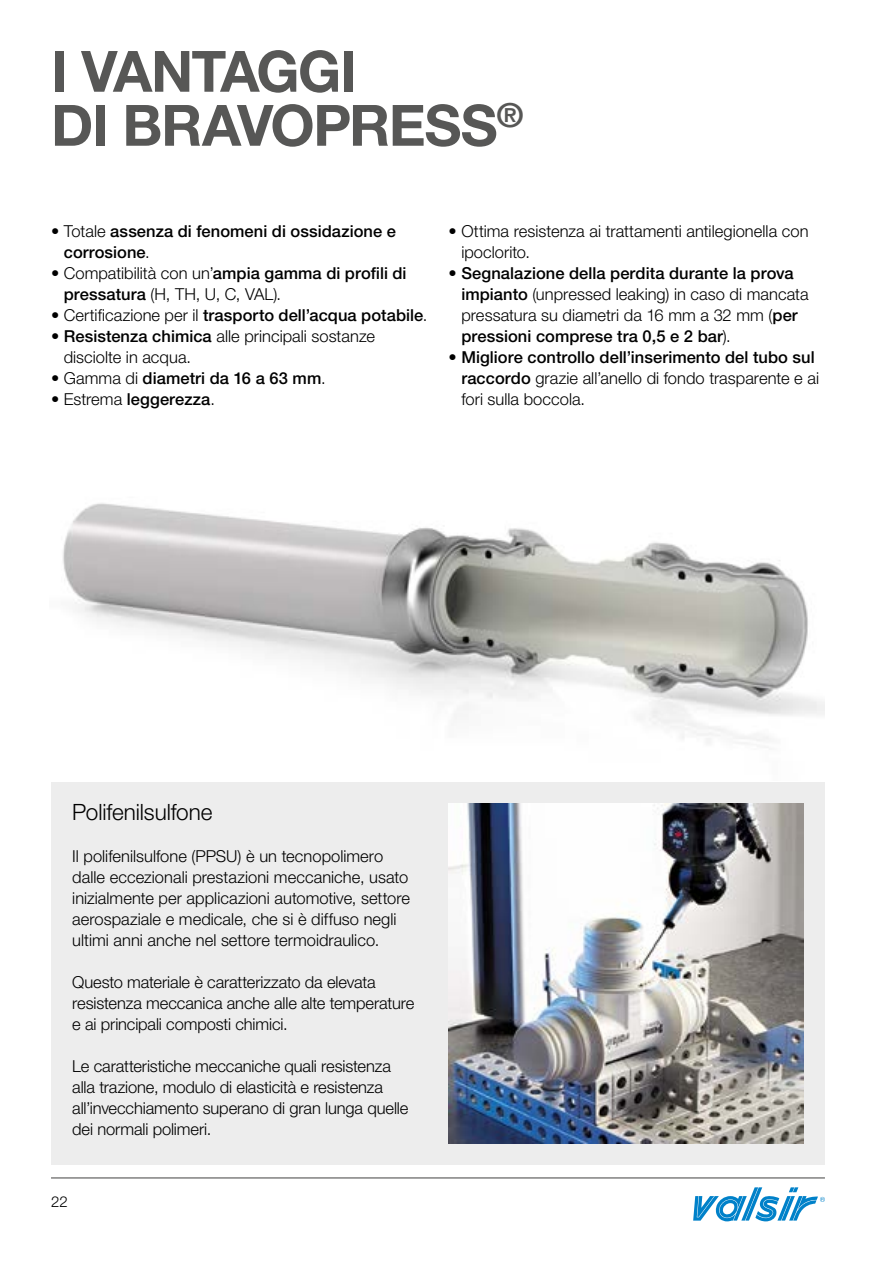
<style>
.page{position:relative;width:893px;height:1263px;background:#fff}
.page>*{position:absolute;margin:0;border:0;box-sizing:border-box;transform-origin:0 0}
.t1{font:700 57px/54px "Helvetica Neue LT Std";letter-spacing:-.025em;color:#575756}
.t2{font:300 22.5px "Helvetica Neue LT Std";letter-spacing:-.005em;color:#000}
.t3{font:300 16.5px/21px "Helvetica Neue LT Std";color:#000}
.t4{font:500 16.5px/21px "Helvetica Neue LT Std";letter-spacing:.005em;color:#000}
.t5{font:300 15px "Helvetica Neue LT Std";color:#000}
.s1{font-weight:300}
.s2{font-weight:500}
</style>
<div class="page">
<hr style="left:51px;top:1177px;width:774px;height:1px;background:#575756">
<svg style="left:693px;top:1187px;width:132px;height:34px"></svg>
<div style="left:51px;top:782px;width:774px;height:383px;background:#ededed"></div>
<img style="left:449px;top:804px;width:355px;height:340px">
<img style="left:63px;top:503px;width:762px;height:245px">
<h1 class="t1" style="left:51px;top:43px;width:474px">I VANTAGGI<br>DI BRAVOPRESS<sup>®</sup></h1>
<p class="t4" style="left:64px;top:221px;width:334px;text-indent:-13px"><span class="s1">• Totale</span> assenza di fenomeni di ossidazione e corrosione<span class="s1">.</span></p>
<p class="t3" style="left:64px;top:262px;width:344px;text-indent:-13px">• Compatibilità con un’<span class="s2">ampia gamma di profili di pressatura</span> (H, TH, U, C, VAL).</p>
<p class="t4" style="left:51px;top:305px;width:378px"><span class="s1">• Certificazione per il</span> trasporto dell’acqua potabile<span class="s1">.</span></p>
<p class="t3" style="left:64px;top:325px;width:313px;text-indent:-13px">• <span class="s2">Resistenza chimica</span> alle principali sostanze disciolte in acqua.</p>
<p class="t4" style="left:51px;top:368px;width:276px"><span class="s1">• Gamma di</span> diametri da 16 a 63 mm<span class="s1">.</span></p>
<p class="t4" style="left:51px;top:389px;width:165px"><span class="s1">• Estrema</span> leggerezza<span class="s1">.</span></p>
<p class="t3" style="left:461px;top:220px;width:349px;text-indent:-13px">• Ottima resistenza ai trattamenti antilegionella con ipoclorito.</p>
<p class="t4" style="left:461px;top:263px;width:349px;text-indent:-13px"><span class="s1">•</span> Segnalazione della perdita durante la prova impianto <span class="s1">(unpressed leaking) in caso di mancata pressatura su diametri da 16 mm a 32 mm (</span>per pressioni comprese tra 0,5 e 2 bar<span class="s1">).</span></p>
<p class="t3" style="left:461px;top:346px;width:359px;text-indent:-13px">• <span class="s2">Migliore controllo dell’inserimento del tubo sul raccordo</span> grazie all’anello di fondo trasparente e ai fori sulla boccola.</p>
<h2 class="t2" style="left:72px;top:798px;width:142px">Polifenilsulfone</h2>
<p class="t3" style="left:72px;top:845px;width:339px">Il polifenilsulfone (PPSU) è un tecnopolimero dalle eccezionali prestazioni meccaniche, usato inizialmente per applicazioni automotive, settore aerospaziale e medicale, che si è diffuso negli ultimi anni anche nel settore termoidraulico.</p>
<p class="t3" style="left:72px;top:971px;width:343px">Questo materiale è caratterizzato da elevata resistenza meccanica anche alle alte temperature e ai principali composti chimici.</p>
<p class="t3" style="left:72px;top:1055px;width:338px">Le caratteristiche meccaniche quali resistenza alla trazione, modulo di elasticità e resistenza all’invecchiamento superano di gran lunga quelle dei normali polimeri.</p>
<p class="t5" style="left:51px;top:1192px;width:18px">22</p>
</div>
